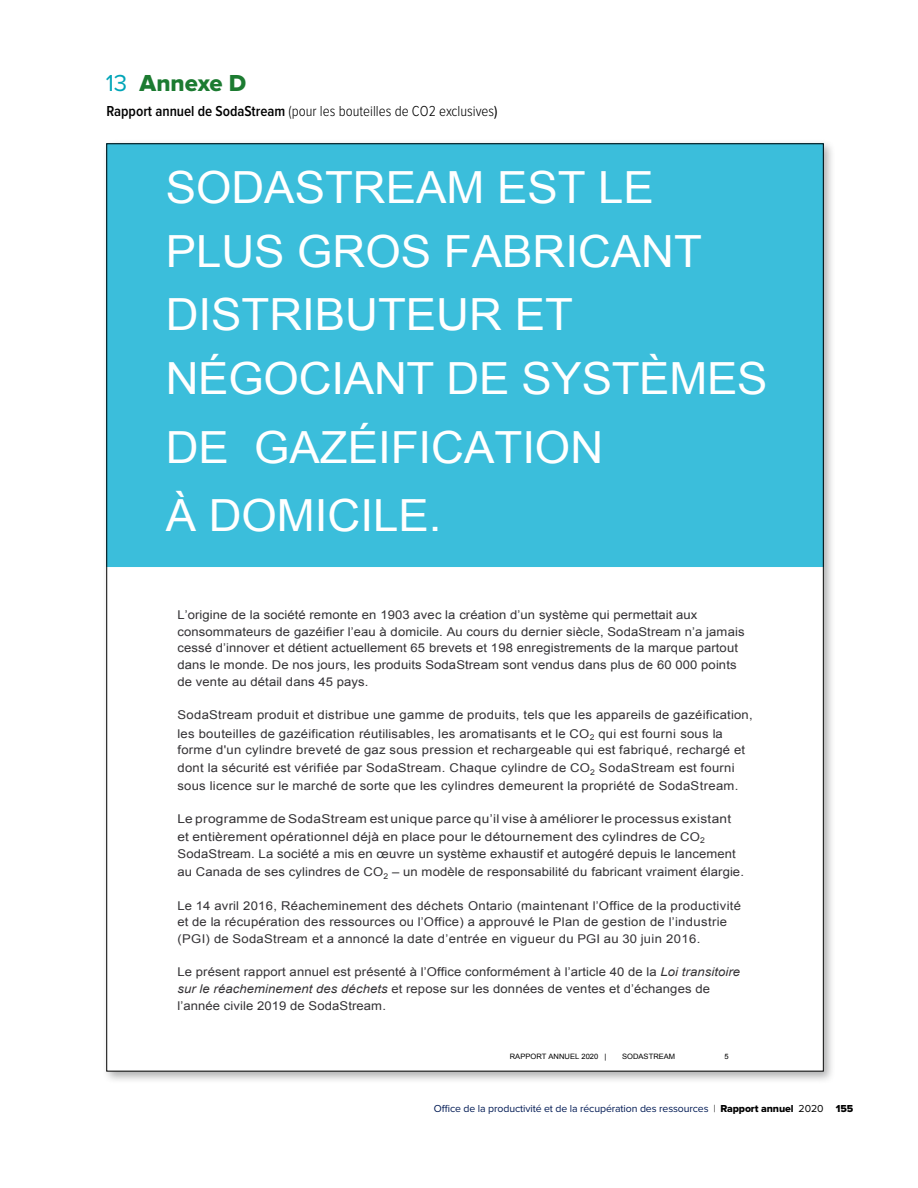
<style>
.page{position:relative;width:918px;height:1188px;background:#fff}
.page>*{position:absolute;margin:0;border:0;box-sizing:border-box;transform-origin:0 0}
.t1{font:44.4px/63.8px "Arial";color:#fff}
.t2{font:24px "Proxima Nova Extrabld";color:#1c7b31}
.t3{font:300 15px "Proxima Nova Cond";color:#000101}
.t4{font:12.15px/16.6px "Arial";letter-spacing:.015em;color:#343235;scale:1.08 1}
.t5{font:12.15px/18px "Arial";letter-spacing:.015em;color:#343235;scale:1.13 1}
.t6{font:10.5px "Proxima Nova";letter-spacing:-.01em;color:#001a54}
.t7{font:7.35px "Arial";color:#000}
.s1{font-family:"Proxima Nova";color:#00a5b8}
.s2{font-weight:600}
.s3{font-weight:400}
.s4{font-style:italic}
.s5{color:#000}
.s6{font-family:"Proxima Nova Extrabld";color:#000}
</style>
<div class="page">
<div style="left:103px;top:139px;width:733px;height:945px;background:#424345;opacity:.42"></div>
<div style="left:107px;top:144px;width:716px;height:927px;background:#fff"></div>
<div style="left:109px;top:146px;width:713px;height:421px;background:#3bbedb"></div>
<h2 class="t2" style="left:106px;top:70px;width:142px"><span class="s1">13</span> Annexe D</h2>
<p class="t3" style="left:106px;top:103px;width:393px"><span class="s2">Rapport annuel de SodaStream</span> (pour les bouteilles de CO2 exclusives<span class="s3">)</span></p>
<h1 class="t1" style="left:166px;top:155px;width:603px">SODASTREAM EST LE<br>PLUS GROS FABRICANT<br>DISTRIBUTEUR ET<br>NÉGOCIANT DE SYSTÈMES</h1>
<h1 class="t1" style="left:166px;top:413px;width:439px;line-height:68.6px">DE GAZÉIFICATION<br>À DOMICILE.</h1>
<p class="t4" style="left:178px;top:606px;width:527px">L’origine de la société remonte en 1903 avec la création d’un système qui permettait aux consommateurs de gazéifier l’eau à domicile. Au cours du dernier siècle, SodaStream n’a jamais cessé d’innover et détient actuellement 65 brevets et 198 enregistrements de la marque partout dans le monde. De nos jours, les produits SodaStream sont vendus dans plus de 60 000 points de vente au détail dans 45 pays.</p>
<p class="t4" style="left:178px;top:706px;width:534px;line-height:18.3px">SodaStream produit et distribue une gamme de produits, tels que les appareils de gazéification, les bouteilles de gazéification réutilisables, les aromatisants et le CO<sub>2</sub> qui est fourni sous la</p>
<p class="t4" style="left:178px;top:741px;width:527px;line-height:17.5px">forme d'un cylindre breveté de gaz sous pression et rechargeable qui est fabriqué, rechargé et dont la sécurité est vérifiée par SodaStream. Chaque cylindre de CO<sub>2</sub> SodaStream est fourni sous licence sur le marché de sorte que les cylindres demeurent la propriété de SodaStream.</p>
<p class="t5" style="left:178px;top:810px;width:492px">Le programme de SodaStream est unique parce qu’il vise à améliorer le processus existant et entièrement opérationnel déjà en place pour le détournement des cylindres de CO<sub>2</sub></p>
<p class="t4" style="left:178px;top:844px;width:526px;line-height:18.3px">SodaStream. La société a mis en œuvre un système exhaustif et autogéré depuis le lancement au Canada de ses cylindres de CO<sub>2</sub> – un modèle de responsabilité du fabricant vraiment élargie.</p>
<p class="t4" style="left:178px;top:897px;width:523px">Le 14 avril 2016, Réacheminement des déchets Ontario (maintenant l’Office de la productivité et de la récupération des ressources ou l’Office) a approuvé le Plan de gestion de l’industrie (PGI) de SodaStream et a annoncé la date d’entrée en vigueur du PGI au 30 juin 2016.</p>
<p class="t4" style="left:177px;top:964px;width:522px">Le présent rapport annuel est présenté à l’Office conformément à l’article 40 de la <span class="s4">Loi transitoire sur le réacheminement des déchets</span> et repose sur les données de ventes et d’échanges de l’année civile 2019 de SodaStream.</p>
<p class="t7" style="left:510px;top:1052px;width:98px">RAPPORT ANNUEL 2020 |</p>
<p class="t7" style="left:622px;top:1052px;width:55px">SODASTREAM</p>
<p class="t7" style="left:725px;top:1052px;width:6px">5</p>
<p class="t6" style="left:434px;top:1104px;width:421px">Office de la productivité et de la récupération des ressources <span class="s5">|</span> <span class="s6">Rapport annuel</span> <span class="s5">2020</span> <span class="s6">155</span></p>
</div>
